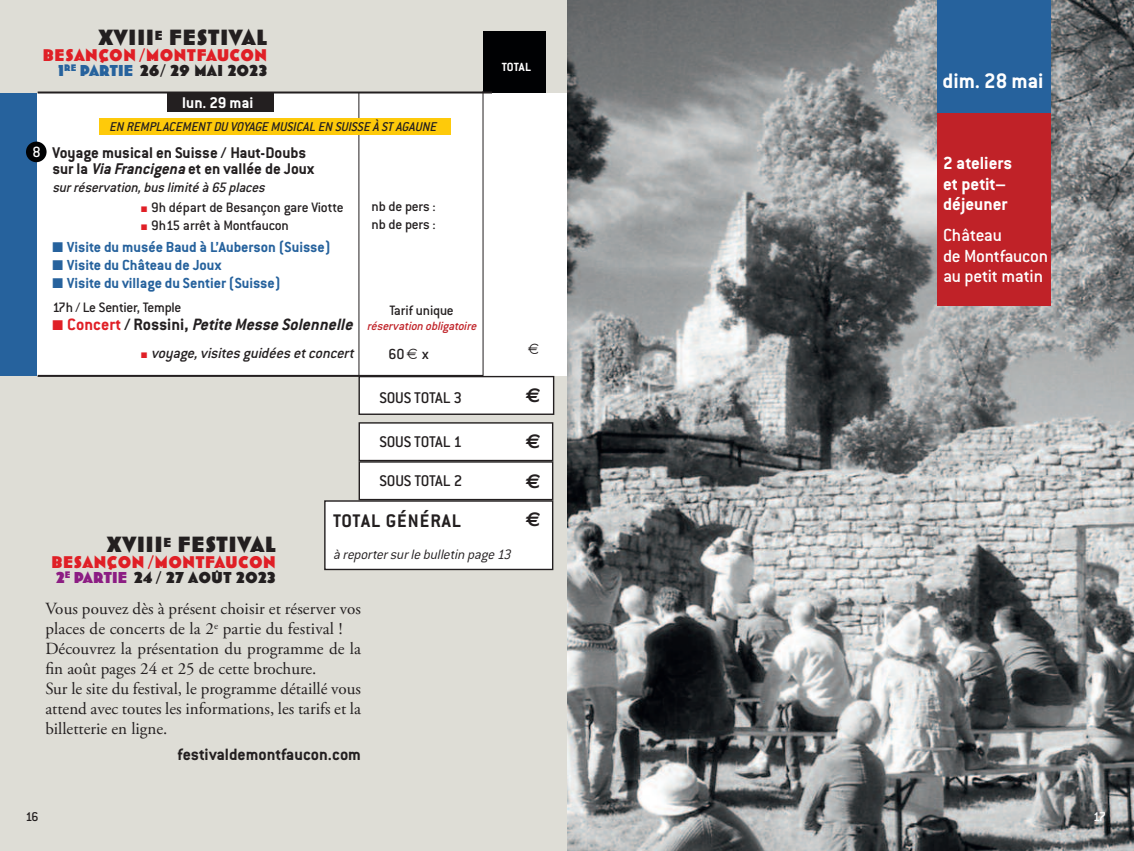
<style>
.page{position:relative;width:1134px;height:851px;background:#fff}
.page>*{position:absolute;margin:0;border:0;box-sizing:border-box;transform-origin:0 0}
.t1{font:700 23px "Conduit ITC";color:#fff}
.t2{font:20.8px "Bovine Poster";letter-spacing:.05em;color:#231f20}
.t3{font:700 20px "Conduit ITC";letter-spacing:.05em;color:#231f20}
.t4{font:700 20px/40px "Euro Sans";color:#231f20}
.t5{font:500 19.2px/20.6px "Conduit ITC";letter-spacing:-.015em;color:#fff}
.t6{font:700 19.2px/20.4px "Conduit ITC";color:#fff}
.t7{font:italic 700 18px "Conduit ITC";color:#231f20}
.t8{font:700 18px "Conduit ITC";color:#231f20}
.t9{font:17px/20px "Adobe Garamond Pro";color:#231f20}
.t10{font:700 17px/16px "Conduit ITC";color:#231f20}
.t11{font:500 17px "Conduit ITC";letter-spacing:-.015em;color:#231f20}
.t12{font:700 17px "Conduit ITC";color:#fff}
.t13{font:500 16.2px "Conduit ITC";color:#fff}
.t14{font:700 16px "Conduit ITC";color:#26629d}
.t15{font:16px "Bovine Poster";letter-spacing:.05em;color:#e01f26}
.t16{font:italic 500 16px "Conduit ITC";color:#231f20}
.t17{font:500 16px "Conduit ITC";color:#231f20}
.t18{font:500 15px/18px "Conduit ITC";letter-spacing:-.015em;color:#231f20}
.t19{font:15px "Bovine Poster";letter-spacing:.05em;color:#231f20}
.t20{font:italic 500 15px "Conduit ITC";color:#231f20}
.t21{font:italic 300 15px "Conduit ITC";color:#231f20}
.t22{font:italic 500 14px "Conduit ITC";letter-spacing:-.01em;color:#231f20}
.t23{font:500 14px "Conduit ITC";color:#231f20}
.t24{font:500 14px "Conduit ITC";color:#fff}
.t25{font:italic 500 13px "Conduit ITC";color:#c02228}
.t26{font:700 13px "Conduit ITC";letter-spacing:-.005em;color:#fff}
.s1{color:#26629d}
.s2{font-style:italic}
.s3{color:#e01f26}
.s4{font-style:normal;color:#e01f26}
.s5{font-style:normal}
.s6{color:#8c1d83}
</style>
<div class="page">
<div style="left:0;top:376px;width:567px;height:474px;background:#deddd6"></div>
<div style="left:0;top:93px;width:37px;height:283px;background:#26629d"></div>
<div style="left:325px;top:501px;width:228px;height:68px;background:#fff"></div>
<div style="left:324px;top:500px;width:229px;height:70px;border:1px solid #231f20"></div>
<hr style="left:358px;top:91px;width:1px;height:285px;background:#231f20">
<div style="left:26px;top:142px;width:21px;height:20px;background:#000103;border-radius:50%"></div>
<div style="left:359px;top:423px;width:194px;height:37px;background:#fff"></div>
<div style="left:359px;top:422px;width:194px;height:39px;border:1px solid #231f20"></div>
<div style="left:359px;top:462px;width:194px;height:37px;background:#fff"></div>
<div style="left:359px;top:461px;width:194px;height:39px;border:1px solid #231f20"></div>
<div style="left:359px;top:376px;width:195px;height:38px;background:#fff"></div>
<div style="left:358px;top:376px;width:196px;height:39px;border:1px solid #231f20"></div>
<div style="left:0;top:0;width:569px;height:93px;background:#deddd6"></div>
<div style="left:483px;top:31px;width:62px;height:62px;background:#000103"></div>
<hr style="left:483px;top:91px;width:1px;height:285px;background:#231f20">
<div style="left:167px;top:92px;width:107px;height:20px;background:#231f20"></div>
<hr style="left:38px;top:91px;width:454px;height:2px;background:#231f20">
<hr style="left:38px;top:375px;width:445px;height:2px;background:#231f20">
<img style="left:567px;top:0;width:567px;height:850px">
<div style="left:937px;top:0;width:114px;height:113px;background:#26629d"></div>
<div style="left:937px;top:113px;width:114px;height:192px;background:#c02228"></div>
<div style="left:99px;top:118px;width:351px;height:16px;background:#feca0a"></div>
<p class="t2" style="left:98px;top:25px;width:170px">XVIII<sup>E</sup> FESTIVAL</p>
<p class="t15" style="left:43px;top:46px;width:226px">BESANÇON /MONTFAUCON</p>
<p class="t19" style="left:58px;top:62px;width:210px"><span class="s1">1</span><sup>RE</sup> <span class="s1">PARTIE</span> 26/ 29 MAI 2023</p>
<p class="t26" style="left:502px;top:62px;width:31px">TOTAL</p>
<p class="t12" style="left:182px;top:97px;width:73px">lun. 29 mai</p>
<p class="t13" style="left:32px;top:147px;width:10px">8</p>
<p class="t22" style="left:109px;top:123px;width:331px">EN REMPLACEMENT DU VOYAGE MUSICAL EN SUISSE À ST AGAUNE</p>
<p class="t10" style="left:52px;top:146px;width:263px">Voyage musical en Suisse / Haut-Doubs sur la <span class="s2">ViaFrancigena</span>et en vallée de Joux</p>
<p class="t20" style="left:52px;top:182px;width:217px">sur réservation, bus limité à 65 places</p>
<p class="t18" style="left:141px;top:200px;width:204px"><span class="s3">■</span> 9h départ de Besançon gare Viotte</p>
<p class="t18" style="left:141px;top:218px;width:149px"><span class="s3">■</span> 9h15 arrêt à Montfaucon</p>
<p class="t14" style="left:52px;top:242px;width:280px">■ Visite du musée Baud à L’Auberson (Suisse)</p>
<p class="t14" style="left:52px;top:260px;width:170px">■ Visite du Château de Joux</p>
<p class="t14" style="left:52px;top:278px;width:230px">■ Visite du village du Sentier (Suisse)</p>
<p class="t18" style="left:52px;top:300px;width:131px">17h / Le Sentier, Temple</p>
<p class="t7" style="left:52px;top:318px;width:305px"><span class="s3">■</span> <span class="s4">Concert</span> <span class="s5">/ Rossini,</span> PetiteMesseSolennelle</p>
<p class="t16" style="left:141px;top:348px;width:217px"><span class="s3">■</span> voyage, visites guidées et concert</p>
<p class="t18" style="left:371px;top:199px;width:66px">nb de pers : nb de pers :</p>
<p class="t18" style="left:389px;top:303px;width:66px">Tarif unique</p>
<p class="t25" style="left:367px;top:321px;width:113px">réservation obligatoire</p>
<p class="t17" style="left:389px;top:349px;width:42px">60 x</p>
<p class="t11" style="left:379px;top:392px;width:84px">SOUS TOTAL 3</p>
<p class="t4" style="left:526px;top:375px;width:16px">€</p>
<p class="t4" style="left:526px;top:421px;width:16px">€ €</p>
<p class="t4" style="left:526px;top:499px;width:16px">€</p>
<p class="t11" style="left:379px;top:437px;width:84px">SOUS TOTAL 1</p>
<p class="t11" style="left:379px;top:476px;width:84px">SOUS TOTAL 2</p>
<p class="t3" style="left:333px;top:515px;width:129px">TOTAL GÉNÉRAL</p>
<p class="t2" style="left:107px;top:532px;width:170px">XVIII<sup>E</sup> FESTIVAL</p>
<p class="t15" style="left:51px;top:552px;width:226px">BESANÇON /MONTFAUCON</p>
<p class="t19" style="left:56px;top:568px;width:221px"><span class="s6">2</span><sup>E</sup> <span class="s6">PARTIE</span> 24 / 27 AOÛT 2023</p>
<p class="t9" style="left:45px;top:599px;width:317px">Vous pouvez dès à présent choisir et réserver vos places de concerts de la 2<sup>e</sup> partie du festival ! découvrez la présentation du programme de la fin août pages 24 et 25 de cette brochure.<br>sur le site du festival, le programme détaillé vous attend avec toutes les informations, les tarifs et la billetterie en ligne.</p>
<p class="t8" style="left:177px;top:748px;width:185px">festivaldemontfaucon.com</p>
<p class="t21" style="left:333px;top:549px;width:182px">à reporter sur le bulletin page 13</p>
<p class="t23" style="left:25px;top:812px;width:15px">16</p>
<h1 class="t1" style="left:942px;top:74px;width:103px">dim. 28 mai</h1>
<p class="t6" style="left:943px;top:155px;width:71px">2 ateliers et petit– déjeuner</p>
<p class="t5" style="left:943px;top:227px;width:106px">Château<br>de Montfaucon au petit matin</p>
<p class="t24" style="left:1093px;top:812px;width:14px">17</p>
</div>
